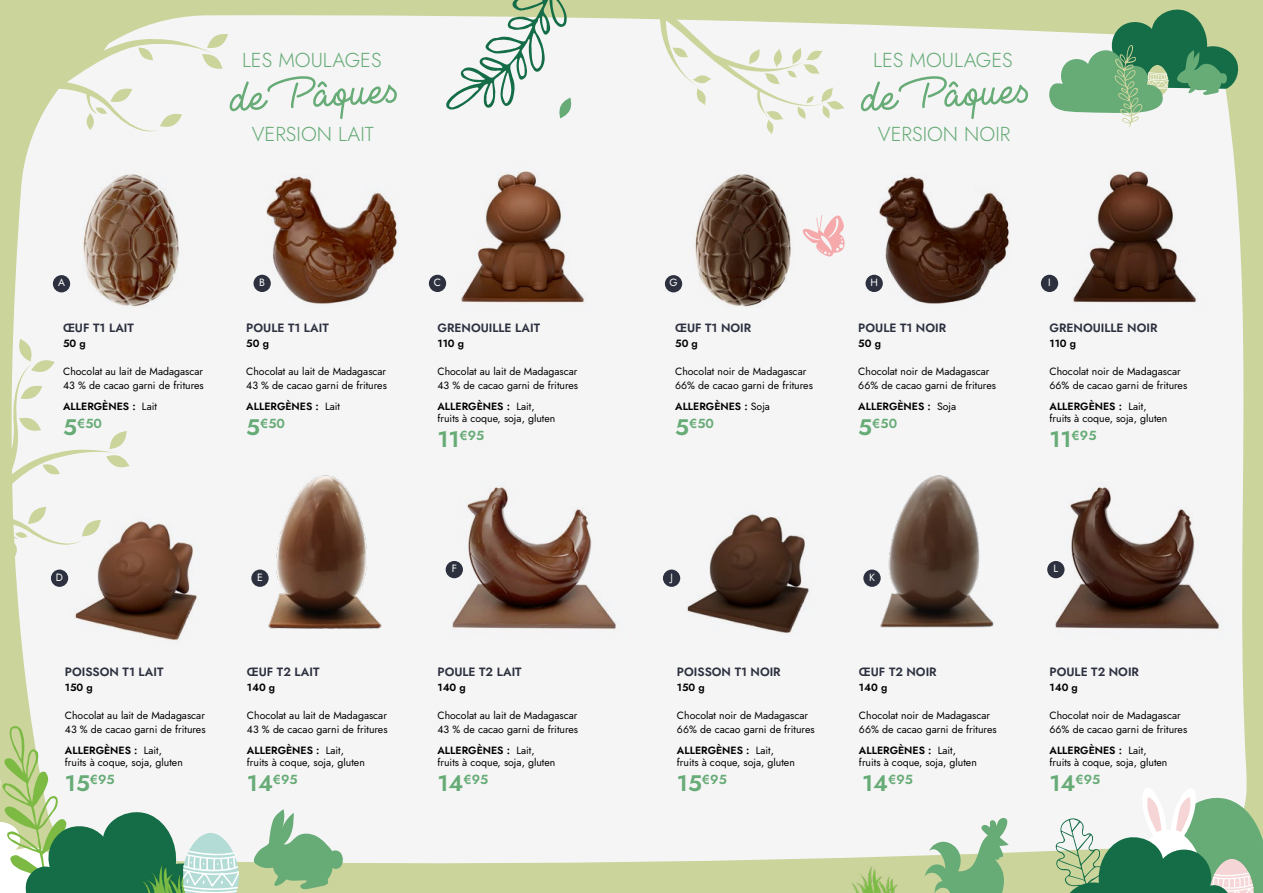
<style>
.page{position:relative;width:1263px;height:893px;background:#cad49b}
.page>*{position:absolute;margin:0;border:0;box-sizing:border-box;transform-origin:0 0}
.t1{font:300 20.25px "Jost";color:#67ab76}
.t2{font:600 13.05px "Jost";color:#67ab76}
.t3{font:600 12px "Jost";color:#2d313f}
.t4{font:10.5px/13.5px "Jost";color:#000}
.t5{font:600 10.5px "Jost";color:#000}
.t6{font:10.5px "Jost";color:#fff}
.s1{font-weight:400}
.s2{font-size:22.5px}
.s3{font-weight:600}
</style>
<div class="page">
<div style="left:13px;top:15px;width:1234px;height:849px;background:#f5f5f6"></div>
<img style="left:663px;top:140px;width:140px;height:186px">
<img style="left:245px;top:140px;width:164px;height:188px">
<img style="left:856px;top:140px;width:165px;height:188px">
<img style="left:449px;top:143px;width:148px;height:173px">
<img style="left:1061px;top:143px;width:148px;height:173px">
<img style="left:436px;top:460px;width:195px;height:194px">
<img style="left:1039px;top:460px;width:194px;height:194px">
<div style="left:665px;top:275px;width:17px;height:17px;background:#2d313f;border-radius:9px"></div>
<div style="left:663px;top:570px;width:17px;height:17px;background:#2d313f;border-radius:9px"></div>
<svg style="left:251px;top:570px;width:18px;height:17px"></svg>
<svg style="left:863px;top:570px;width:18px;height:17px"></svg>
<svg style="left:253px;top:275px;width:18px;height:17px"></svg>
<svg style="left:865px;top:275px;width:18px;height:17px"></svg>
<div style="left:429px;top:275px;width:17px;height:17px;background:#2d313f;border-radius:9px"></div>
<div style="left:1041px;top:275px;width:17px;height:17px;background:#2d313f;border-radius:9px"></div>
<div style="left:446px;top:561px;width:17px;height:17px;background:#2d313f;border-radius:9px"></div>
<div style="left:1047px;top:561px;width:17px;height:17px;background:#2d313f;border-radius:9px"></div>
<svg style="left:11px;top:339px;width:118px;height:300px"></svg>
<img style="left:69px;top:417px;width:170px;height:230px">
<img style="left:681px;top:452px;width:170px;height:188px">
<img style="left:269px;top:462px;width:133px;height:187px">
<img style="left:881px;top:462px;width:133px;height:187px">
<img style="left:851px;top:867px;width:46px;height:26px">
<svg style="left:13px;top:15px;width:384px;height:156px"></svg>
<svg style="left:861px;top:76px;width:167px;height:43px"></svg>
<img style="left:72px;top:140px;width:119px;height:186px">
<div style="left:53px;top:275px;width:17px;height:17px;background:#2d313f;border-radius:9px"></div>
<svg style="left:801px;top:211px;width:46px;height:47px"></svg>
<svg style="left:924px;top:817px;width:85px;height:76px"></svg>
<svg style="left:1055px;top:787px;width:208px;height:106px"></svg>
<svg style="left:1048px;top:9px;width:193px;height:118px"></svg>
<svg style="left:445px;top:0;width:400px;height:135px"></svg>
<svg style="left:0;top:725px;width:240px;height:168px"></svg>
<svg style="left:254px;top:809px;width:89px;height:81px"></svg>
<h1 class="t1" style="left:242px;top:46px;width:141px">LES MOULAGES</h1>
<h1 class="t1" style="left:873px;top:46px;width:141px">LES MOULAGES</h1>
<h1 class="t1" style="left:252px;top:120px;width:124px">VERSION LAIT</h1>
<h1 class="t1" style="left:878px;top:120px;width:134px">VERSION NOIR</h1>
<p class="t6" style="left:58px;top:276px;width:8px">A</p>
<p class="t3" style="left:63px;top:319px;width:72px">ŒUF T1 LAIT</p>
<p class="t5" style="left:63px;top:336px;width:24px">50 g</p>
<p class="t4" style="left:63px;top:365px;width:142px">Chocolat au lait de Madagascar<br>43 % de cacao garni de fritures</p>
<p class="t5" style="left:63px;top:399px;width:95px">ALLERGÈNES : <span class="s1">Lait</span></p>
<p class="t2" style="left:63px;top:414px;width:40px"><span class="s2">5</span>€50</p>
<p class="t6" style="left:259px;top:275px;width:7px">B</p>
<p class="t6" style="left:434px;top:275px;width:9px">C</p>
<p class="t6" style="left:870px;top:275px;width:9px">H</p>
<p class="t6" style="left:1048px;top:275px;width:4px">I</p>
<p class="t6" style="left:669px;top:276px;width:10px">G</p>
<p class="t3" style="left:246px;top:319px;width:84px">POULE T1 LAIT</p>
<p class="t5" style="left:246px;top:336px;width:24px">50 g</p>
<p class="t4" style="left:246px;top:365px;width:142px">Chocolat au lait de Madagascar<br>43 % de cacao garni de fritures</p>
<p class="t5" style="left:246px;top:399px;width:95px">ALLERGÈNES : <span class="s1">Lait</span></p>
<p class="t2" style="left:246px;top:414px;width:40px"><span class="s2">5</span>€50</p>
<p class="t3" style="left:437px;top:319px;width:104px">GRENOUILLE LAIT</p>
<p class="t5" style="left:437px;top:336px;width:28px">110 g</p>
<p class="t4" style="left:437px;top:365px;width:142px">Chocolat au lait de Madagascar<br>43 % de cacao garni de fritures</p>
<p class="t4" style="left:437px;top:400px;width:119px;line-height:12px"><span class="s3">ALLERGÈNES :</span> Lait, fruits à coque, soja, gluten</p>
<p class="t2" style="left:437px;top:426px;width:48px"><span class="s2">11</span>€95</p>
<p class="t3" style="left:675px;top:319px;width:78px">ŒUF T1 NOIR</p>
<p class="t5" style="left:675px;top:336px;width:24px">50 g</p>
<p class="t4" style="left:675px;top:365px;width:139px">Chocolat noir de Madagascar<br>66% de cacao garni de fritures</p>
<p class="t5" style="left:675px;top:399px;width:96px">ALLERGÈNES : <span class="s1">Soja</span></p>
<p class="t2" style="left:675px;top:414px;width:40px"><span class="s2">5</span>€50</p>
<p class="t3" style="left:858px;top:319px;width:89px">POULE T1 NOIR</p>
<p class="t5" style="left:858px;top:336px;width:24px">50 g</p>
<p class="t4" style="left:858px;top:365px;width:139px">Chocolat noir de Madagascar<br>66% de cacao garni de fritures</p>
<p class="t5" style="left:858px;top:399px;width:99px">ALLERGÈNES : <span class="s1">Soja</span></p>
<p class="t2" style="left:858px;top:414px;width:40px"><span class="s2">5</span>€50</p>
<p class="t3" style="left:1049px;top:319px;width:109px">GRENOUILLE NOIR</p>
<p class="t5" style="left:1049px;top:336px;width:28px">110 g</p>
<p class="t4" style="left:1049px;top:365px;width:139px">Chocolat noir de Madagascar<br>66% de cacao garni de fritures</p>
<p class="t4" style="left:1049px;top:400px;width:119px;line-height:12px"><span class="s3">ALLERGÈNES :</span> Lait, fruits à coque, soja, gluten</p>
<p class="t2" style="left:1049px;top:426px;width:48px"><span class="s2">11</span>€95</p>
<p class="t6" style="left:452px;top:561px;width:7px">F</p>
<p class="t6" style="left:1053px;top:561px;width:6px">L</p>
<p class="t6" style="left:56px;top:570px;width:9px">D</p>
<p class="t6" style="left:257px;top:570px;width:7px">E</p>
<p class="t6" style="left:670px;top:570px;width:4px">J</p>
<p class="t6" style="left:869px;top:570px;width:7px">K</p>
<p class="t3" style="left:65px;top:663px;width:100px">POISSON T1 LAIT</p>
<p class="t5" style="left:65px;top:680px;width:29px">150 g</p>
<p class="t4" style="left:65px;top:709px;width:142px">Chocolat au lait de Madagascar<br>43 % de cacao garni de fritures</p>
<p class="t4" style="left:65px;top:744px;width:119px;line-height:12px"><span class="s3">ALLERGÈNES :</span> Lait, fruits à coque, soja, gluten</p>
<p class="t2" style="left:65px;top:770px;width:51px"><span class="s2">15</span>€95</p>
<p class="t3" style="left:247px;top:663px;width:74px">ŒUF T2 LAIT</p>
<p class="t5" style="left:247px;top:680px;width:30px">140 g</p>
<p class="t4" style="left:247px;top:709px;width:142px">Chocolat au lait de Madagascar<br>43 % de cacao garni de fritures</p>
<p class="t4" style="left:247px;top:744px;width:119px;line-height:12px"><span class="s3">ALLERGÈNES :</span> Lait, fruits à coque, soja, gluten</p>
<p class="t2" style="left:247px;top:770px;width:52px"><span class="s2">14</span>€95</p>
<p class="t3" style="left:437px;top:663px;width:86px">POULE T2 LAIT</p>
<p class="t5" style="left:437px;top:680px;width:30px">140 g</p>
<p class="t4" style="left:437px;top:709px;width:142px">Chocolat au lait de Madagascar<br>43 % de cacao garni de fritures</p>
<p class="t4" style="left:437px;top:744px;width:119px;line-height:12px"><span class="s3">ALLERGÈNES :</span> Lait, fruits à coque, soja, gluten</p>
<p class="t2" style="left:437px;top:770px;width:52px"><span class="s2">14</span>€95</p>
<p class="t3" style="left:677px;top:663px;width:105px">POISSON T1 NOIR</p>
<p class="t5" style="left:677px;top:680px;width:29px">150 g</p>
<p class="t4" style="left:677px;top:709px;width:139px">Chocolat noir de Madagascar<br>66% de cacao garni de fritures</p>
<p class="t4" style="left:677px;top:744px;width:119px;line-height:12px"><span class="s3">ALLERGÈNES :</span> Lait, fruits à coque, soja, gluten</p>
<p class="t2" style="left:677px;top:770px;width:51px"><span class="s2">15</span>€95</p>
<p class="t3" style="left:859px;top:663px;width:79px">ŒUF T2 NOIR</p>
<p class="t5" style="left:859px;top:680px;width:30px">140 g</p>
<p class="t4" style="left:859px;top:709px;width:139px">Chocolat noir de Madagascar<br>66% de cacao garni de fritures</p>
<p class="t4" style="left:859px;top:744px;width:119px;line-height:12px"><span class="s3">ALLERGÈNES :</span> Lait, fruits à coque, soja, gluten</p>
<p class="t2" style="left:862px;top:770px;width:52px"><span class="s2">14</span>€95</p>
<p class="t3" style="left:1049px;top:663px;width:91px">POULE T2 NOIR</p>
<p class="t5" style="left:1049px;top:680px;width:30px">140 g</p>
<p class="t4" style="left:1049px;top:709px;width:139px">Chocolat noir de Madagascar<br>66% de cacao garni de fritures</p>
<p class="t4" style="left:1049px;top:744px;width:119px;line-height:12px"><span class="s3">ALLERGÈNES :</span> Lait, fruits à coque, soja, gluten</p>
<p class="t2" style="left:1049px;top:770px;width:52px"><span class="s2">14</span>€95</p>
</div>
